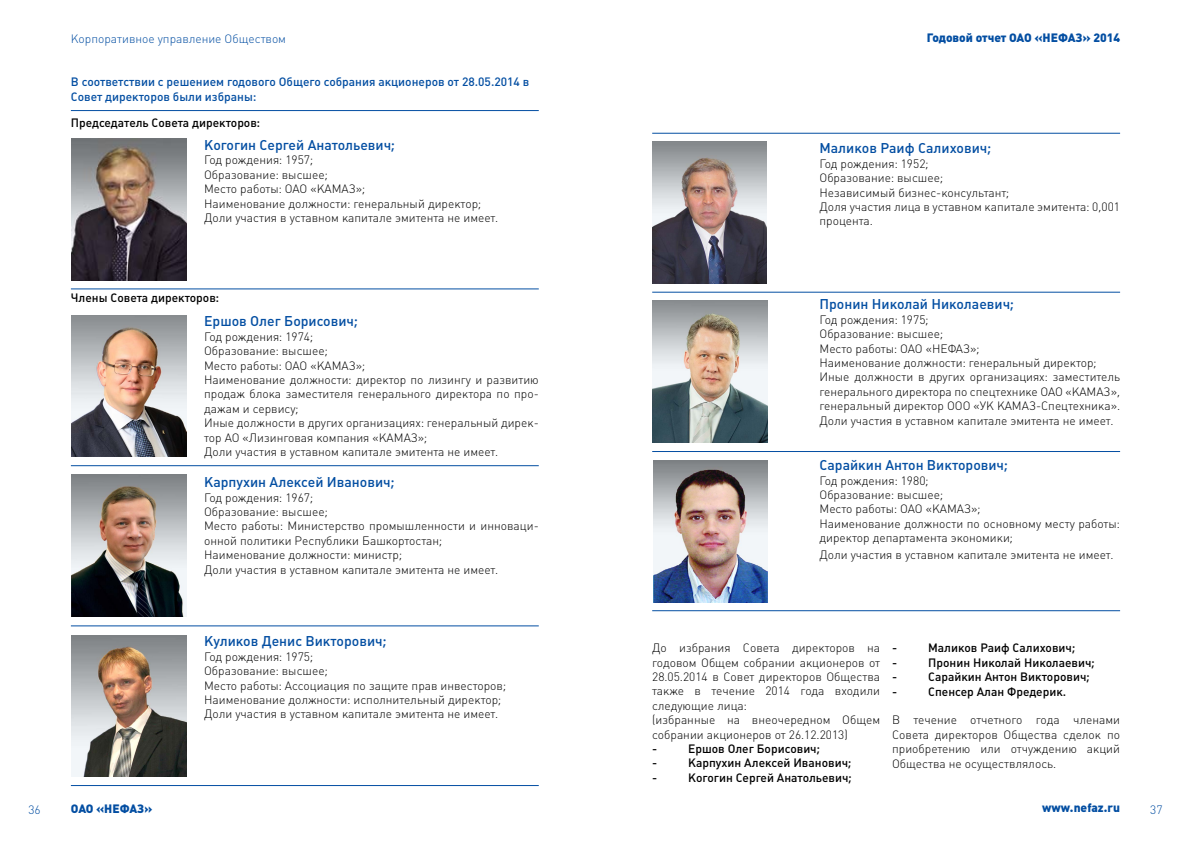
<style>
.page{position:relative;width:1191px;height:842px;background:#fff}
.page>*{position:absolute;margin:0;border:0;box-sizing:border-box;transform-origin:0 0}
.t1{font:500 14px "Plumb";color:#034ea2}
.t2{font:300 12px/14.4px "Plumb";color:#000}
.t3{font:500 12px "Plumb";color:#000}
.t4{font:500 12px/14.4px "Plumb";color:#034ea2}
.t5{font:900 12px "Plumb";color:#034ea2}
.t6{font:300 12px "Plumb";color:#034ea2}
</style>
<div class="page">
<img style="left:71px;top:474px;width:115px;height:142px">
<img style="left:71px;top:635px;width:116px;height:142px">
<img style="left:71px;top:315px;width:115px;height:142px">
<hr style="left:71px;top:785px;width:468px;height:1px;background:#034ea2">
<hr style="left:652px;top:610px;width:468px;height:1px;background:#034ea2">
<hr style="left:71px;top:289px;width:468px;height:1px;background:#034ea2">
<hr style="left:71px;top:465px;width:468px;height:1px;background:#034ea2">
<hr style="left:71px;top:626px;width:468px;height:1px;background:#034ea2">
<hr style="left:652px;top:451px;width:468px;height:1px;background:#034ea2">
<hr style="left:652px;top:133px;width:468px;height:1px;background:#034ea2">
<hr style="left:71px;top:110px;width:468px;height:1px;background:#034ea2">
<hr style="left:652px;top:292px;width:468px;height:1px;background:#034ea2">
<img style="left:652px;top:300px;width:115px;height:142px">
<img style="left:653px;top:461px;width:114px;height:142px">
<img style="left:71px;top:139px;width:115px;height:142px">
<img style="left:652px;top:142px;width:114px;height:141px">
<p class="t6" style="left:71px;top:31px;width:217px">Корпоративное управление Обществом</p>
<p class="t4" style="left:71px;top:75px;width:460px">В соответствии с решением годового Общего собрания акционеров от 28.05.2014 в<br>Совет директоров были избраны:</p>
<p class="t3" style="left:71px;top:116px;width:191px">Председатель Совета директоров:</p>
<p class="t1" style="left:204px;top:137px;width:192px">Когогин Сергей Анатольевич;</p>
<p class="t2" style="left:204px;top:153px;width:295px">Год рождения: 1957;<br>Образование: высшее;<br>Место работы: ОАО «КАМАЗ»;<br>Наименование должности: генеральный директор; Доли участия в уставном капитале эмитента не имеет.</p>
<p class="t3" style="left:71px;top:291px;width:150px">Члены Совета директоров:</p>
<p class="t1" style="left:204px;top:313px;width:155px">Ершов Олег Борисович;</p>
<p class="t2" style="left:204px;top:329px;width:336px">Год рождения: 1974;<br>Образование: высшее;<br>Место работы: ОАО «КАМАЗ»;<br>Наименование должности: директор по лизингу и развитию продаж блока заместителя генерального директора по про&shy;дажам и сервису;<br>Иные должности в других организациях: генеральный дирек&shy;тор АО «Лизинговая компания «КАМАЗ»;<br>Доли участия в уставном капитале эмитента не имеет.</p>
<p class="t1" style="left:204px;top:474px;width:192px">Карпухин Алексей Иванович;</p>
<p class="t2" style="left:204px;top:490px;width:336px">Год рождения: 1967;<br>Образование: высшее;<br>Место работы: Министерство промышленности и инноваци&shy;онной политики Республики Башкортостан;<br>Наименование должности: министр;<br>Доли участия в уставном капитале эмитента не имеет.</p>
<p class="t1" style="left:204px;top:633px;width:184px">Куликов Денис Викторович;</p>
<p class="t2" style="left:204px;top:649px;width:303px">Год рождения: 1975;<br>Образование: высшее;<br>Место работы: Ассоциация по защите прав инвесторов; Наименование должности: исполнительный директор; Доли участия в уставном капитале эмитента не имеет.</p>
<p class="t5" style="left:926px;top:31px;width:195px">Годовой отчет ОАО «НЕФАЗ» 2014</p>
<p class="t1" style="left:819px;top:140px;width:173px">Маликов Раиф Салихович;</p>
<p class="t2" style="left:819px;top:156px;width:302px">Год рождения: 1952;<br>Образование: высшее;<br>Независимый бизнес-консультант;<br>Доля участия лица в уставном капитале эмитента: 0,001 процента.</p>
<p class="t1" style="left:819px;top:296px;width:196px">Пронин Николай Николаевич;</p>
<p class="t2" style="left:819px;top:312px;width:302px">Год рождения: 1975;<br>Образование: высшее;<br>Место работы: ОАО «НЕФАЗ»;<br>Наименование должности: генеральный директор; Иные должности в других организациях: заместитель генерального директора по спецтехнике ОАО «КАМАЗ», генеральный директор ООО «УК КАМАЗ-Спецтехника».<br>Доли участия в уставном капитале эмитента не имеет.</p>
<p class="t1" style="left:819px;top:457px;width:190px">Сарайкин Антон Викторович;</p>
<p class="t2" style="left:819px;top:473px;width:302px">Год рождения: 1980;<br>Образование: высшее;<br>Место работы: ОАО «КАМАЗ»;<br>Наименование должности по основному месту работы: директор департамента экономики;</p>
<p class="t2" style="left:819px;top:548px;width:295px">Доли участия в уставном капитале эмитента не имеет.</p>
<p class="t2" style="left:652px;top:641px;width:229px">До избрания Совета директоров на годовом Общем собрании акционеров от 28.05.2014 в Совет директоров Общества также в течение 2014 года входили следующие лица:<br>(избранные на внеочередном Общем собрании акционеров от 26.12.2013)</p>
<p class="t3" style="left:652px;top:742px;width:7px">-</p>
<p class="t3" style="left:688px;top:742px;width:133px">Ершов Олег Борисович;</p>
<p class="t3" style="left:652px;top:756px;width:7px">-</p>
<p class="t3" style="left:688px;top:756px;width:165px">Карпухин Алексей Иванович;</p>
<p class="t3" style="left:652px;top:771px;width:7px">-</p>
<p class="t3" style="left:688px;top:771px;width:165px">Когогин Сергей Анатольевич;</p>
<p class="t3" style="left:892px;top:641px;width:7px">-</p>
<p class="t3" style="left:928px;top:641px;width:149px">Маликов Раиф Салихович;</p>
<p class="t3" style="left:892px;top:656px;width:7px">-</p>
<p class="t3" style="left:928px;top:656px;width:168px">Пронин Николай Николаевич;</p>
<p class="t3" style="left:892px;top:670px;width:7px">-</p>
<p class="t3" style="left:928px;top:670px;width:163px">Сарайкин Антон Викторович;</p>
<p class="t3" style="left:892px;top:684px;width:7px">-</p>
<p class="t3" style="left:928px;top:684px;width:140px">Спенсер Алан Фредерик.</p>
<p class="t2" style="left:892px;top:713px;width:229px;text-align:justify">В течение отчетного года членами Совета директоров Общества сделок по приобретению или отчуждению акций Общества не осуществлялось.</p>
<p class="t5" style="left:71px;top:802px;width:83px">ОАО «НЕФАЗ»</p>
<p class="t5" style="left:1042px;top:801px;width:79px">www.nefaz.ru</p>
<p class="t6" style="left:28px;top:802px;width:14px">36</p>
<p class="t6" style="left:1150px;top:802px;width:14px">37</p>
</div>
